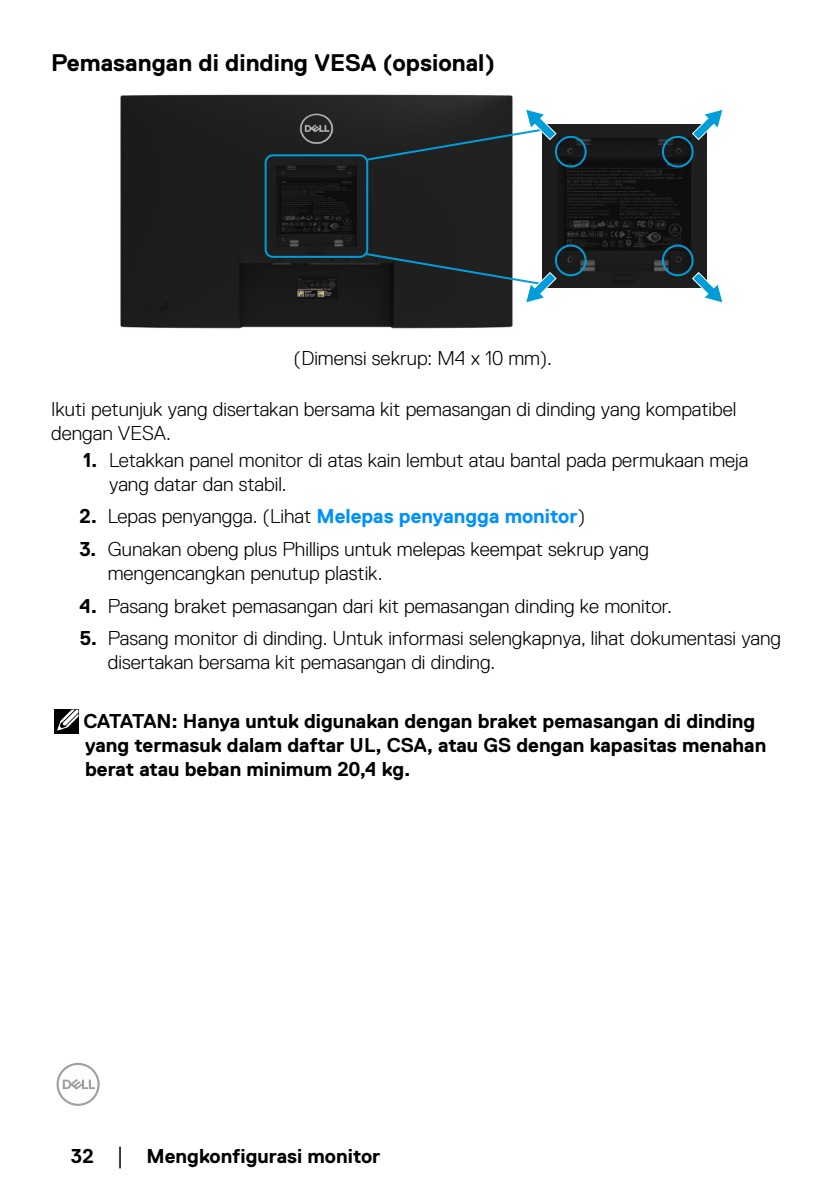
<style>
.page{position:relative;width:840px;height:1191px;background:#fff}
.page>*{position:absolute;margin:0;border:0;box-sizing:border-box;transform-origin:0 0}
.t1{font:700 24px "Dell Replica";color:#000}
.t2{font:300 20px/24px "Dell Replica";color:#000}
.t3{font:700 20px/24px "Dell Replica";color:#000}
.t4{font:700 20px "Dell Replica";color:#0091ff}
.s1{font-weight:700}
.s2{color:#000}
.s3{font-weight:300;color:#000}
.s4{font-family:"Times New Roman";font-weight:400;font-size:18px}
</style>
<div class="page">
<svg style="left:56px;top:1062px;width:44px;height:44px"></svg>
<img style="left:120px;top:94px;width:393px;height:235px">
<img style="left:557px;top:168px;width:148px;height:120px">
<div style="left:264px;top:154px;width:104px;height:104px;border:2px solid #009ed9;border-radius:7px"></div>
<svg style="left:690px;top:271px;width:33px;height:32px"></svg>
<svg style="left:363px;top:127px;width:331px;height:160px;background:#2e3234"></svg>
<svg style="left:524px;top:109px;width:199px;height:59px"></svg>
<svg style="left:524px;top:271px;width:33px;height:32px"></svg>
<div style="left:54px;top:709px;width:24px;height:25px;background:#000"></div>
<svg style="left:57px;top:709px;width:21px;height:22px"></svg>
<p class="t1" style="left:51px;top:50px;width:445px">Pemasangan di dinding VESA (opsional)</p>
<p class="t2" style="left:293px;top:346px;width:260px">(Dimensi sekrup: M4 x 10 mm).</p>
<p class="t2" style="left:51px;top:397px;width:686px">Ikuti petunjuk yang disertakan bersama kit pemasangan di dinding yang kompatibel dengan VESA.</p>
<p class="t2" style="left:109px;top:448px;width:640px;text-indent:-26px"><span class="s1">1.</span> Letakkan panel monitor di atas kain lembut atau bantal pada permukaan meja yang datar dan stabil.</p>
<p class="t4" style="left:79px;top:505px;width:507px"><span class="s2">2.</span> <span class="s3">Lepas penyangga. (Lihat</span> Melepas penyangga monitor<span class="s3">)</span></p>
<p class="t2" style="left:108px;top:537px;width:542px;text-indent:-28px"><span class="s1">3.</span> Gunakan obeng plus Phillips untuk melepas keempat sekrup yang mengencangkan penutup plastik.</p>
<p class="t2" style="left:79px;top:593px;width:593px"><span class="s1">4.</span> Pasang braket pemasangan dari kit pemasangan dinding ke monitor.</p>
<p class="t2" style="left:108px;top:626px;width:674px;text-indent:-28px"><span class="s1">5.</span> Pasang monitor di dinding. Untuk informasi selengkapnya, lihat dokumentasi yang disertakan bersama kit pemasangan di dinding.</p>
<p class="t3" style="left:83px;top:709px;width:684px">CATATAN: Hanya untuk digunakan dengan braket pemasangan di dinding yang termasuk dalam daftar UL, CSA, atau GS dengan kapasitas menahan berat atau beban minimum 20,4 kg.</p>
<p class="t3" style="left:71px;top:1144px;width:311px">32 <span class="s4">│</span> Mengkonfigurasi monitor</p>
</div>
